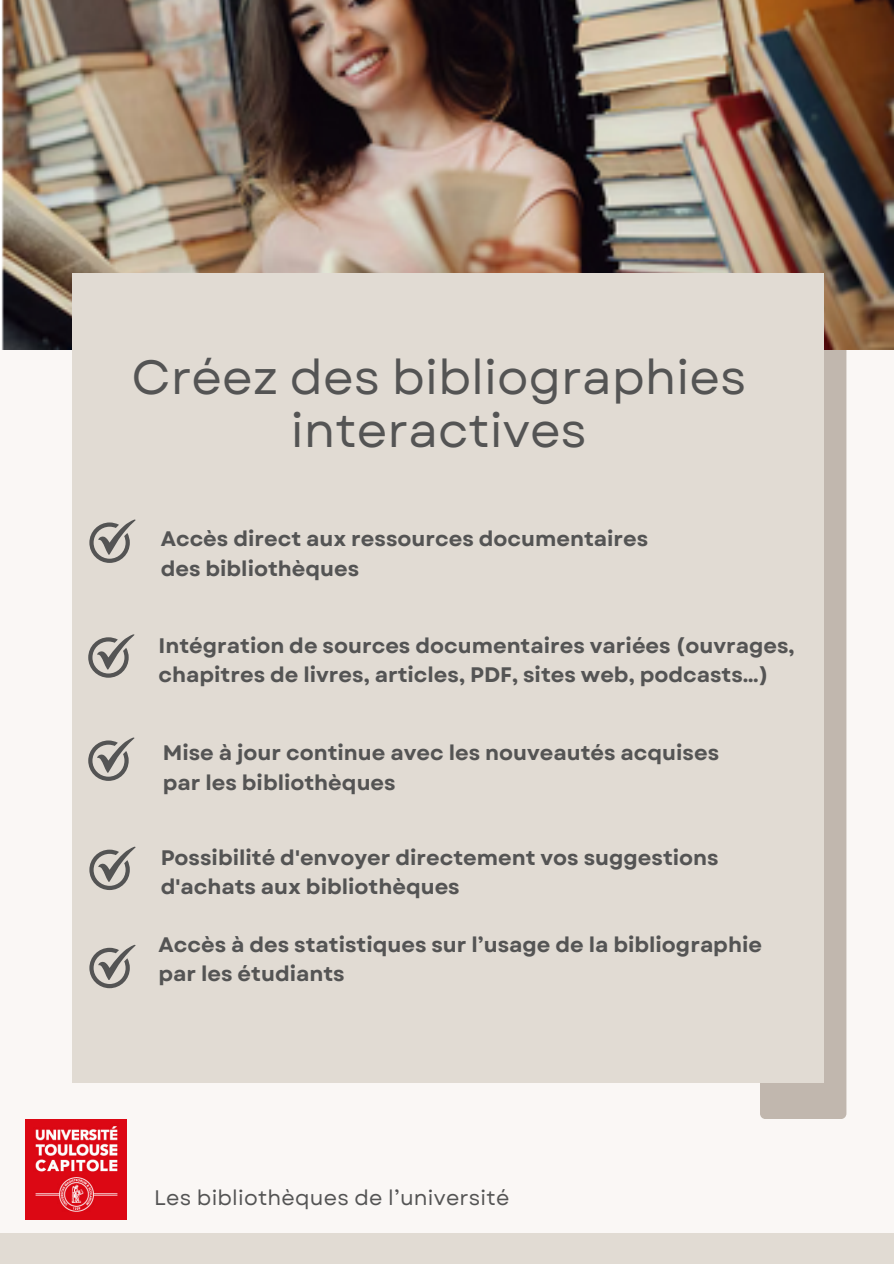
<style>
.page{position:relative;width:894px;height:1264px;background:#fff}
.page>*{position:absolute;margin:0;border:0;box-sizing:border-box;transform-origin:0 0}
.t1{font:48px/52.8px "Garet";color:#545454;text-align:center}
.t2{font:700 21px/29.2px "Garet";color:#545454}
.t3{font:21px "Garet";letter-spacing:.01em;color:#545454}
</style>
<div class="page">
<div style="left:0;top:0;width:893px;height:1263px;background:#faf7f5"></div>
<div style="left:759px;top:350px;width:87px;height:769px;background:#c1b7ae"></div>
<div style="left:0;top:1232px;width:893px;height:31px;background:#e1dbd3"></div>
<div style="left:72px;top:273px;width:751px;height:809px;background:#e1dbd3"></div>
<svg style="left:88px;top:634px;width:46px;height:43px"></svg>
<svg style="left:89px;top:846px;width:46px;height:44px"></svg>
<img style="left:26px;top:1119px;width:100px;height:100px">
<svg style="left:89px;top:944px;width:46px;height:44px"></svg>
<svg style="left:89px;top:519px;width:46px;height:44px"></svg>
<svg style="left:88px;top:737px;width:46px;height:44px"></svg>
<img style="left:2px;top:1px;width:891px;height:349px">
<p class="t1" style="left:131px;top:351px;width:616px">Créez des bibliographies interactives</p>
<h2 class="t2" style="left:161px;top:524px;width:489px">Accès direct aux ressources documentaires des bibliothèques</h2>
<p class="t2" style="left:158px;top:631px;width:637px">Intégration de sources documentaires variées (ouvrages, chapitres de livres, articles, PDF, sites web, podcasts…)</p>
<h2 class="t2" style="left:163px;top:738px;width:557px">Mise à jour continue avec les nouveautés acquises par les bibliothèques</h2>
<p class="t2" style="left:161px;top:842px;width:559px">Possibilité d'envoyer directement vos suggestions d'achats aux bibliothèques</p>
<p class="t2" style="left:158px;top:930px;width:605px">Accès à des statistiques sur l’usage de la bibliographie par les étudiants</p>
<h2 class="t3" style="left:154px;top:1182px;width:356px">Les bibliothèques de l’université</h2>
</div>
